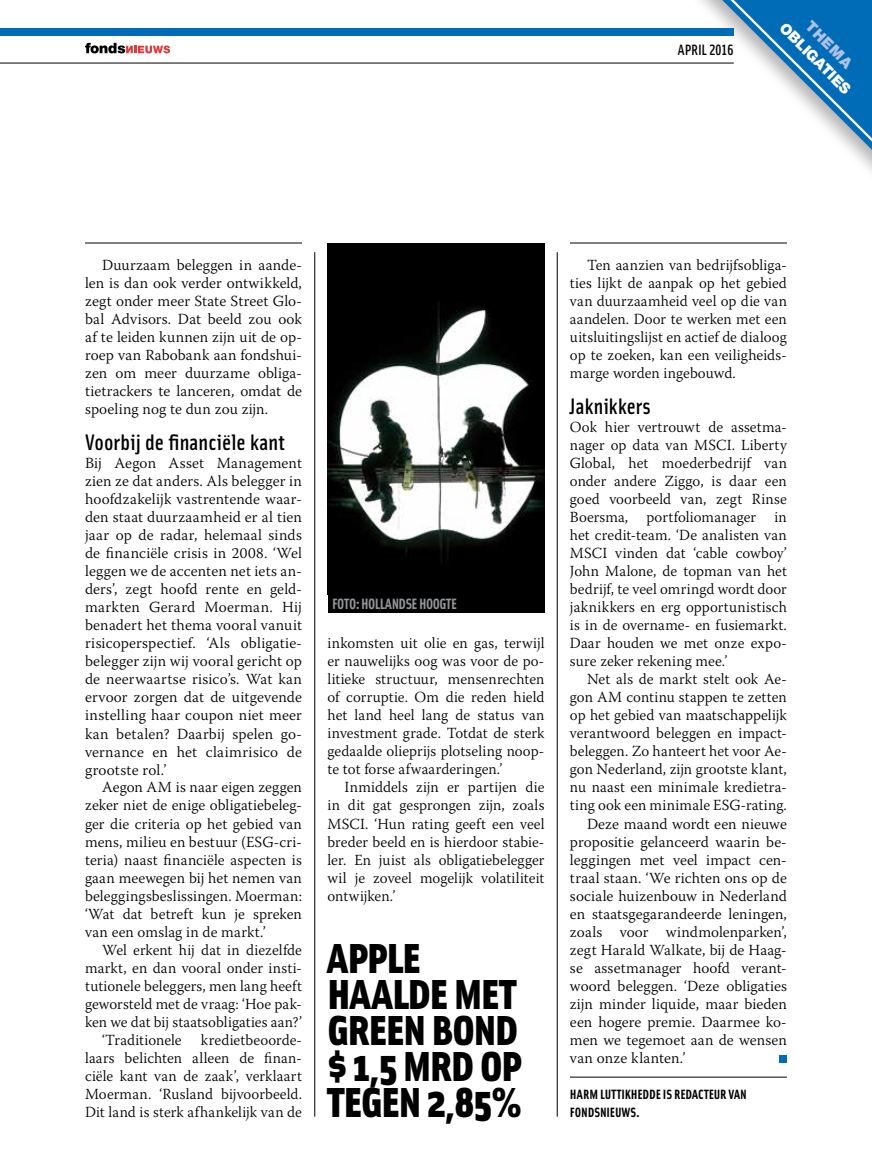
<style>
.page{position:relative;width:872px;height:1170px;background:#fff}
.page>*{position:absolute;margin:0;border:0;box-sizing:border-box;transform-origin:0 0}
.t1{font:900 42px/36px "Solex";letter-spacing:-.025em;color:#000}
.t2{font:22.5px "Solex Medium Lining";letter-spacing:.005em;color:#000}
.t3{font:300 15.3px/18px "Warnock Pro";letter-spacing:.005em;color:#000;text-align:justify}
.t4{font:700 15px "Solex";letter-spacing:-.03em;color:#939598}
.t5{font:900 15px "Helvetica Neue";color:#fff}
.t6{font:500 15px "Solex";letter-spacing:-.01em;color:#000}
.t7{font:900 15px "Helvetica Neue";color:#aec2e4}
.t8{font:700 13.5px/18px "Solex";letter-spacing:-.005em;color:#000}
.s1{font-family:"Solex Medium Lining";font-weight:400}
</style>
<div class="page">
<hr style="left:314px;top:252px;width:1px;height:864px;background:#000">
<hr style="left:557px;top:252px;width:1px;height:864px;background:#000">
<hr style="left:85px;top:243px;width:217px;height:1px;background:#000">
<hr style="left:570px;top:243px;width:217px;height:1px;background:#000">
<div style="left:779px;top:1054px;width:8px;height:8px;background:#006bb6"></div>
<img style="left:328px;top:243px;width:216px;height:351px">
<svg style="left:700px;top:0;width:172px;height:171px"></svg>
<hr style="left:570px;top:1076px;width:217px;height:1px;background:#000">
<div style="left:328px;top:594px;width:216px;height:18px;background:#000"></div>
<div style="left:0;top:29px;width:733px;height:7px;background:#006bb6"></div>
<svg style="left:85px;top:43px;width:85px;height:10px"></svg>
<hr style="left:0;top:63px;width:733px;height:1px;background:#000">
<p class="t6" style="left:678px;top:40px;width:57px">APRIL <span class="s1">2016</span></p>
<p class="t7" style="left:814px;top:17px;width:61px;rotate:45deg">THEMA</p>
<p class="t5" style="left:788px;top:19px;width:95px;rotate:45deg">OBLIGATIES</p>
<p class="t3" style="left:85px;top:256px;width:218px;text-indent:17px">Duurzaam beleggen in aande&shy;len is dan ook verder ontwikkeld, zegt onder meer State Street Glo&shy;bal Advisors. Dat beeld zou ook af te leiden kunnen zijn uit de op&shy;roep van Rabobank aan fondshui&shy;zen om meer duurzame obliga&shy;tietrackers te lanceren, omdat de spoeling nog te dun zou zijn.</p>
<h2 class="t2" style="left:85px;top:428px;width:201px">Voorbij de financiële kant</h2>
<p class="t3" style="left:85px;top:454px;width:218px">Bij Aegon Asset Management zien ze dat anders. Als belegger in hoofdzakelijk vastrentende waar&shy;den staat duurzaamheid er al tien jaar op de radar, helemaal sinds de financiële crisis in 2008. ‘Wel leggen we de accenten net iets an&shy;ders’, zegt hoofd rente en geld&shy;markten Gerard Moerman. Hij benadert het thema vooral vanuit risicoperspectief. ‘Als obligatie&shy;belegger zijn wij vooral gericht op de neerwaartse risico’s. Wat kan ervoor zorgen dat de uitgevende instelling haar coupon niet meer kan betalen? Daarbij spelen go&shy;vernance en het claimrisico de grootste rol.’</p>
<p class="t3" style="left:85px;top:778px;width:218px;text-indent:17px">Aegon AM is naar eigen zeggen zeker niet de enige obligatiebeleg&shy;ger die criteria op het gebied van mens, milieu en bestuur (ESG-cri&shy;teria) naast financiële aspecten is gaan meewegen bij het nemen van beleggingsbeslissingen. Moerman: ‘Wat dat betreft kun je spreken van een omslag in de markt.’</p>
<p class="t3" style="left:102px;top:940px;width:201px">Wel erkent hij dat in diezelfde</p>
<p class="t3" style="left:85px;top:958px;width:218px">markt, en dan vooral onder insti-</p>
<p class="t3" style="left:85px;top:976px;width:218px">tutionele beleggers, men lang heeft</p>
<p class="t3" style="left:85px;top:994px;width:218px">geworsteld met de vraag: ‘Hoe pak-</p>
<p class="t3" style="left:85px;top:1012px;width:218px">ken we dat bij staatsobligaties aan?’</p>
<p class="t3" style="left:102px;top:1030px;width:81px">‘Traditionele</p>
<p class="t3" style="left:85px;top:1030px;width:218px;text-indent:116px">kredietbeoorde&shy;laars belichten alleen de finan&shy;ciële kant van de zaak’, verklaart Moerman. ‘Rusland bijvoorbeeld.<br>Dit land is sterk afhankelijk van de</p>
<p class="t4" style="left:332px;top:593px;width:126px">FOTO: HOLLANDSE HOOGTE</p>
<p class="t3" style="left:327px;top:634px;width:218px">inkomsten uit olie en gas, terwijl er nauwelijks oog was voor de po&shy;litieke structuur, mensenrechten of corruptie. Om die reden hield het land heel lang de status van investment grade. Totdat de sterk gedaalde olieprijs plotseling noop&shy;te tot forse afwaarderingen.’</p>
<p class="t3" style="left:327px;top:778px;width:218px;text-indent:17px">Inmiddels zijn er partijen die in dit gat gesprongen zijn, zoals MSCI. ‘Hun rating geeft een veel breder beeld en is hierdoor stabie&shy;ler. En juist als obligatiebelegger wil je zoveel mogelijk volatiliteit ontwijken.’</p>
<h1 class="t1" style="left:327px;top:937px;width:196px">APPLE<br>HAALDE MET<br>GREEN BOND $ 1,5 MRD OP<br>TEGEN 2,85%</h1>
<p class="t3" style="left:570px;top:256px;width:218px;text-indent:17px">Ten aanzien van bedrijfsobliga&shy;ties lijkt de aanpak op het gebied van duurzaamheid veel op die van aandelen. Door te werken met een uitsluitingslijst en actief de dialoog op te zoeken, kan een veiligheids&shy;marge worden ingebouwd.</p>
<h2 class="t2" style="left:570px;top:392px;width:82px">Jaknikkers</h2>
<p class="t3" style="left:570px;top:418px;width:218px">Ook hier vertrouwt de assetma&shy;nager op data van MSCI. Liberty Global, het moederbedrijf van onder andere Ziggo, is daar een goed voorbeeld van, zegt Rinse Boersma, portfoliomanager in het credit-team. ‘De analisten van MSCI vinden dat ‘cable cowboy’ John Malone, de topman van het bedrijf, te veel omringd wordt door jaknikkers en erg opportunistisch is in de overname- en fusiemarkt.<br>Daar houden we met onze expo&shy;sure zeker rekening mee.’</p>
<p class="t3" style="left:587px;top:670px;width:201px">Net als de markt stelt ook Ae-</p>
<p class="t3" style="left:570px;top:688px;width:218px">gon AM continu stappen te zetten</p>
<p class="t3" style="left:570px;top:706px;width:218px">op het gebied van maatschappelijk</p>
<p class="t3" style="left:570px;top:724px;width:218px">verantwoord beleggen en impact-</p>
<p class="t3" style="left:570px;top:742px;width:218px">beleggen. Zo hanteert het voor Ae-</p>
<p class="t3" style="left:570px;top:760px;width:218px">gon Nederland, zijn grootste klant,</p>
<p class="t3" style="left:570px;top:778px;width:218px">nu naast een minimale kredietra-</p>
<p class="t3" style="left:570px;top:796px;width:218px">ting ook een minimale ESG-rating.</p>
<p class="t3" style="left:587px;top:814px;width:201px">Deze maand wordt een nieuwe</p>
<p class="t3" style="left:570px;top:832px;width:218px">propositie gelanceerd waarin be-</p>
<p class="t3" style="left:570px;top:850px;width:218px">leggingen met veel impact cen-</p>
<p class="t3" style="left:570px;top:868px;width:218px">traal staan. ‘We richten ons op de</p>
<p class="t3" style="left:570px;top:886px;width:218px">sociale huizenbouw in Nederland</p>
<p class="t3" style="left:570px;top:904px;width:218px">en staatsgegarandeerde leningen,</p>
<p class="t3" style="left:570px;top:922px;width:218px">zoals voor windmolenparken’,</p>
<p class="t3" style="left:570px;top:940px;width:218px">zegt Harald Walkate, bij de Haag-</p>
<p class="t3" style="left:570px;top:958px;width:218px">se assetmanager hoofd verant-</p>
<p class="t3" style="left:570px;top:976px;width:218px">woord beleggen. ‘Deze obligaties</p>
<p class="t3" style="left:570px;top:994px;width:218px">zijn minder liquide, maar bieden</p>
<p class="t3" style="left:570px;top:1012px;width:218px">een hogere premie. Daarmee ko-</p>
<p class="t3" style="left:570px;top:1030px;width:218px">men we tegemoet aan de wensen</p>
<p class="t3" style="left:570px;top:1048px;width:117px">van onze klanten.’</p>
<p class="t8" style="left:570px;top:1084px;width:178px">HARM LUTTIKHEDDE IS REDACTEUR VAN<br>FONDSNIEUWS.</p>
</div>
